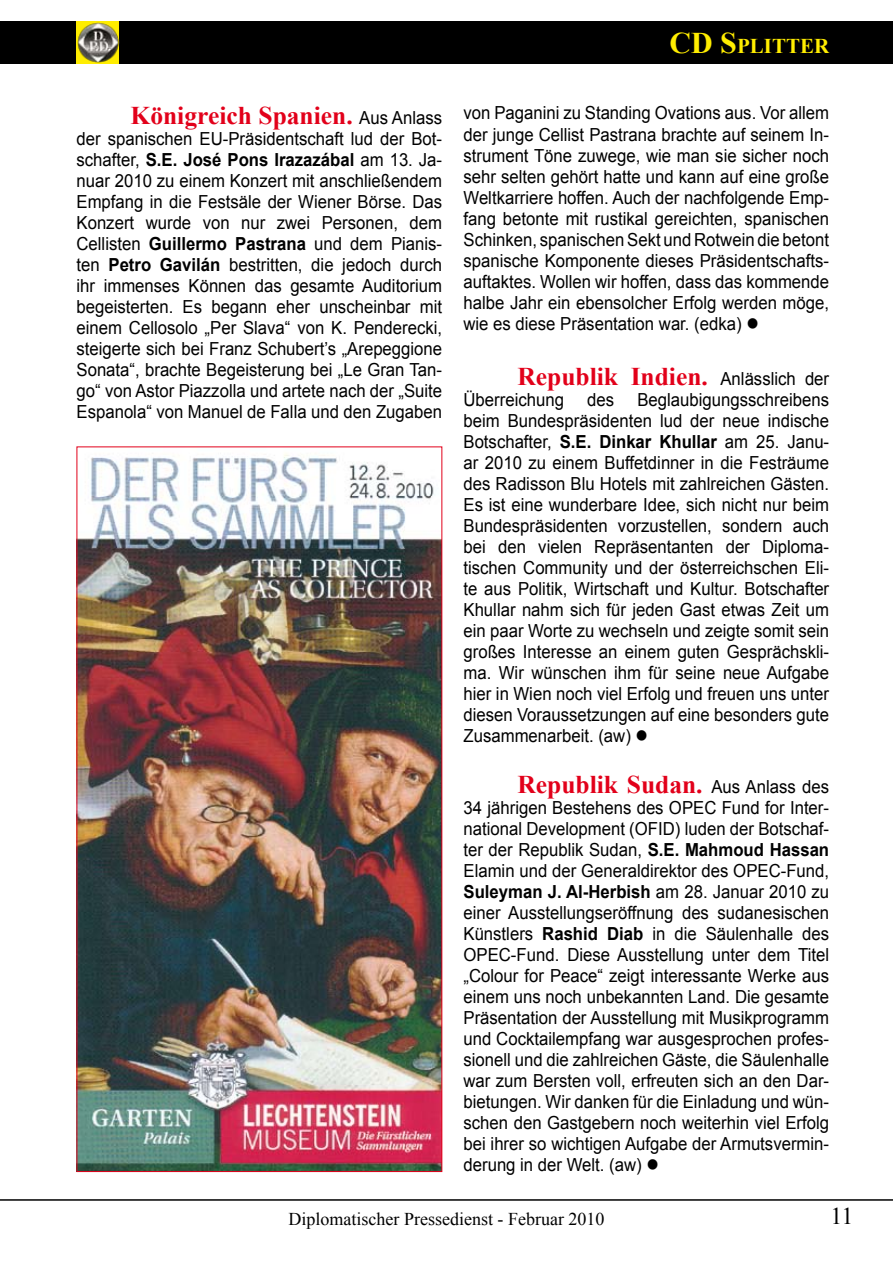
<style>
.page{position:relative;width:893px;height:1263px;background:#fff}
.page>*{position:absolute;margin:0;border:0;box-sizing:border-box;transform-origin:0 0}
.t1{font:700 25.5px "Times New Roman";color:#e2001a}
.t2{font:24px "Times New Roman";color:#000}
.t3{font:700 21px "Times New Roman";color:#ffed00}
.t4{font:18px/21px "Arial";color:#000;text-align:justify;scale:.93 1}
.t5{font:18px "Times New Roman";color:#000}
.s1{font-family:"Arial";font-weight:400;font-size:18px;color:#000}
.s2{font-weight:700}
.s3{font-size:30px}
</style>
<div class="page">
<div style="left:0;top:21px;width:893px;height:43px;background:#000"></div>
<div style="left:77px;top:21px;width:42px;height:43px;background:#ffed00"></div>
<img style="left:77px;top:22px;width:42px;height:41px">
<hr style="left:0;top:1199px;width:893px;height:2px;background:#000">
<img style="left:79px;top:453px;width:361px;height:717px">
<h1 class="t1" style="left:131px;top:98px;width:313px">Königreich Spanien. <span class="s1">Aus Anlass</span></h1>
<p class="t4" style="left:77px;top:128px;width:395px">der spanischen EU-Präsidentschaft lud der Bot&shy;schafter, <span class="s2">S.E. José Pons Irazazábal</span> am 13. Ja&shy;nuar 2010 zu einem Konzert mit anschließendem Empfang in die Festsäle der Wiener Börse. Das Konzert wurde von nur zwei Personen, dem Cellisten <span class="s2">Guillermo Pastrana</span> und dem Pianis&shy;ten <span class="s2">Petro Gavilán</span> bestritten, die jedoch durch ihr immenses Können das gesamte Auditorium begeisterten. Es begann eher unscheinbar mit einem Cellosolo „Per Slava“ von K. Penderecki, steigerte sich bei Franz Schubert’s „Arepeggione Sonata“, brachte Begeisterung bei „Le Gran Tan&shy;go“ von Astor Piazzolla und artete nach der „Suite Espanola“ von Manuel de Falla und den Zugaben</p>
<p class="t3" style="left:669px;top:31px;width:161px"><span class="s3">CD S</span>plitter</p>
<p class="t4" style="left:463px;top:103px;width:395px">von Paganini zu Standing Ovations aus. Vor allem der junge Cellist Pastrana brachte auf seinem In&shy;strument Töne zuwege, wie man sie sicher noch sehr selten gehört hatte und kann auf eine große Weltkarriere hoffen. Auch der nachfolgende Emp&shy;fang betonte mit rustikal gereichten, spanischen Schinken, spanischen Sekt und Rotwein die betont spanische Komponente dieses Präsidentschafts&shy;auftaktes. Wollen wir hoffen, dass das kommende halbe Jahr ein ebensolcher Erfolg werden möge, wie es diese Präsentation war. (edka) ●</p>
<h1 class="t1" style="left:517px;top:359px;width:313px">Republik Indien. <span class="s1">Anlässlich der</span></h1>
<p class="t4" style="left:463px;top:389px;width:110px">Überreichung</p>
<p class="t4" style="left:587px;top:389px;width:31px">des</p>
<p class="t4" style="left:463px;top:389px;width:395px;text-indent:174px">Beglaubigungsschreibens beim Bundespräsidenten lud der neue indische Botschafter, <span class="s2">S.E. Dinkar Khullar</span> am 25. Janu&shy;ar 2010 zu einem Buffetdinner in die Festräume des Radisson Blu Hotels mit zahlreichen Gästen.<br>Es ist eine wunderbare Idee, sich nicht nur beim Bundespräsidenten vorzustellen, sondern auch bei den vielen Repräsentanten der Diploma&shy;tischen Community und der österreichschen Eli&shy;te aus Politik, Wirtschaft und Kultur. Botschafter Khullar nahm sich für jeden Gast etwas Zeit um ein paar Worte zu wechseln und zeigte somit sein großes Interesse an einem guten Gesprächskli&shy;ma. Wir wünschen ihm für seine neue Aufgabe hier in Wien noch viel Erfolg und freuen uns unter diesen Voraussetzungen auf eine besonders gute Zusammenarbeit. (aw) ●</p>
<h1 class="t1" style="left:517px;top:767px;width:313px">Republik Sudan. <span class="s1">Aus Anlass des</span></h1>
<p class="t4" style="left:463px;top:798px;width:395px">34 jährigen Bestehens des OPEC Fund for Inter&shy;national Development (OFID) luden der Botschaf&shy;ter der Republik Sudan, <span class="s2">S.E. Mahmoud Hassan </span>Elamin und der Generaldirektor des OPEC-Fund, <span class="s2">Suleyman J. Al-Herbish</span> am 28. Januar 2010 zu einer Ausstellungseröffnung des sudanesischen Künstlers <span class="s2">Rashid Diab</span> in die Säulenhalle des OPEC-Fund. Diese Ausstellung unter dem Titel „Colour for Peace“ zeigt interessante Werke aus einem uns noch unbekannten Land. Die gesamte Präsentation der Ausstellung mit Musikprogramm und Cocktailempfang war ausgesprochen profes&shy;sionell und die zahlreichen Gäste, die Säulenhalle war zum Bersten voll, erfreuten sich an den Dar&shy;bietungen. Wir danken für die Einladung und wün&shy;schen den Gastgebern noch weiterhin viel Erfolg bei ihrer so wichtigen Aufgabe der Armutsvermin&shy;derung in der Welt. (aw) ●</p>
<p class="t5" style="left:288px;top:1207px;width:317px">Diplomatischer Pressedienst - Februar 2010</p>
<h2 class="t2" style="left:830px;top:1200px;width:25px">11</h2>
</div>
